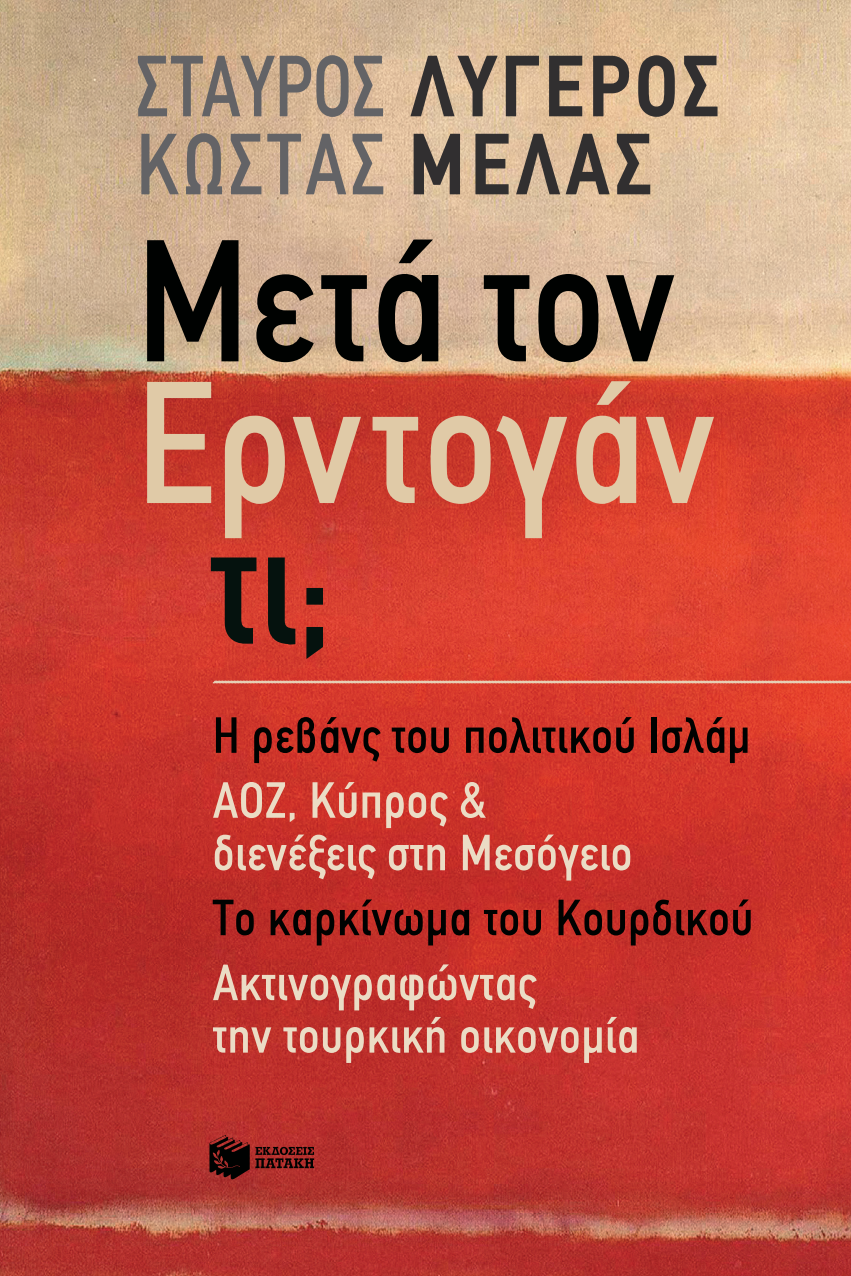
<style>
.page{position:relative;width:851px;height:1276px;background:#fff}
.page>*{position:absolute;margin:0;border:0;box-sizing:border-box;transform-origin:0 0}
.t1{font:500 condensed 174px "PF Din Text";color:#e0caa7}
.t2{font:500 condensed 174px "PF Din Text";color:#000201}
.t3{font:500 condensed 174px "PF Din Text";color:#05120e}
.t4{font:500 condensed 87px/78px "PF Din Text";letter-spacing:.05em;color:#636366;scale:.9 1}
.t5{font:500 condensed 51px/52.5px "PF Din Text";letter-spacing:.01em;color:#ebdcc5}
.t6{font:500 condensed 51px "PF Din Text";letter-spacing:.01em;color:#000201}
.s1{font-family:"PF Din Text Condensed";font-weight:700;font-stretch:normal;color:#312f30}
</style>
<div class="page">
<img style="left:0;top:0;width:850px;height:1276px">
<img style="left:209px;top:1132px;width:105px;height:49px">
<svg style="left:212px;top:680px;width:638px;height:4px;background:#e29a83"></svg>
<h2 class="t4" style="left:136px;top:48px;width:649px">σταυροσ <span class="s1">λυγεροσ </span>κωστασ <span class="s1">μελασ</span></h2>
<h1 class="t2" style="left:136px;top:202px;width:539px">Μετά τον</h1>
<h1 class="t1" style="left:136px;top:343px;width:579px">Ερντογάν</h1>
<h1 class="t3" style="left:210px;top:484px;width:125px">τι;</h1>
<p class="t6" style="left:213px;top:706px;width:539px">Η ρεβάνς του πολιτικού Ισλάμ</p>
<p class="t5" style="left:213px;top:774px;width:421px">ΑΟΖ, Κύπρος &amp; διενέξεις στη Μεσόγειο</p>
<p class="t6" style="left:213px;top:888px;width:542px">Το καρκίνωμα του Κουρδικού</p>
<p class="t5" style="left:213px;top:956px;width:428px">Ακτινογραφώντας<br>την τουρκική οικονομία</p>
</div>
